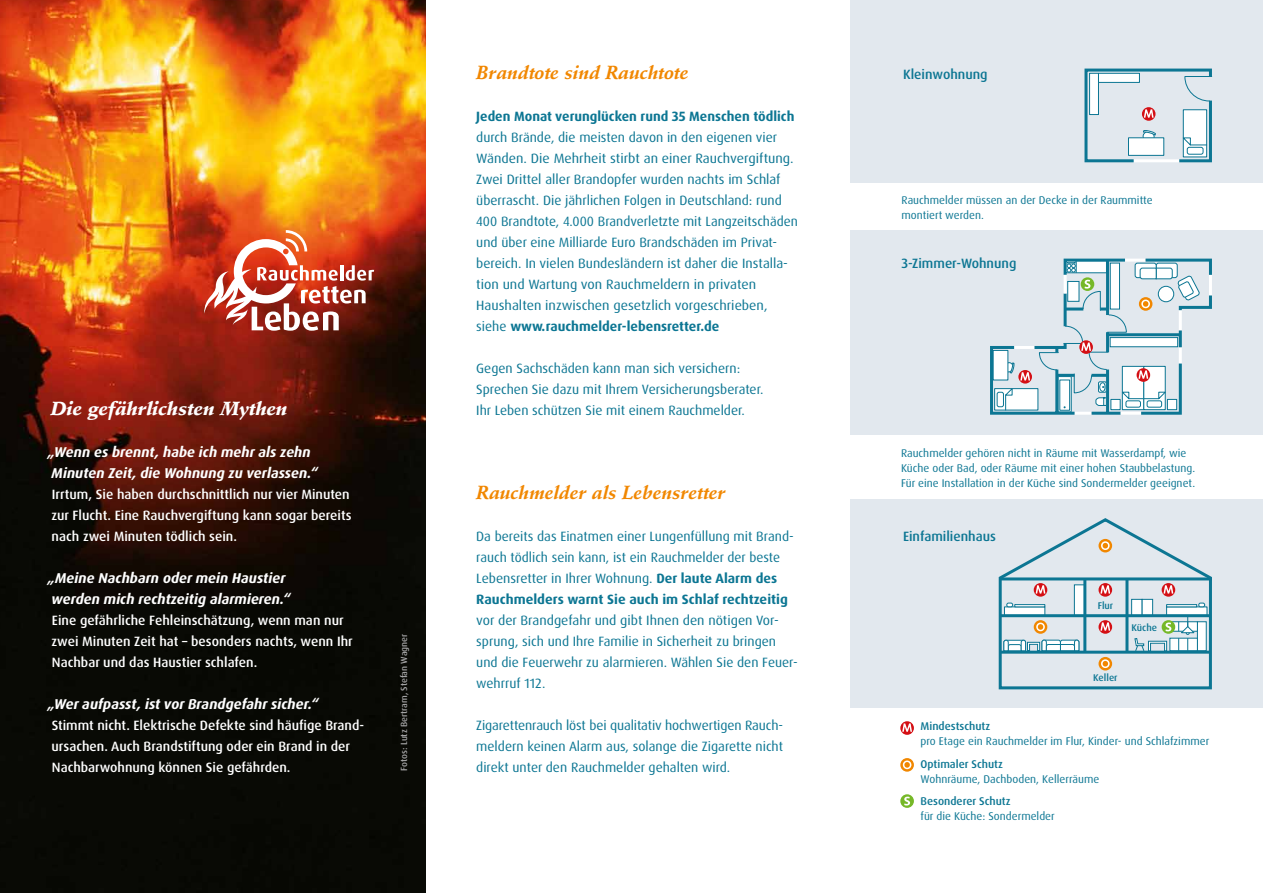
<style>
.page{position:relative;width:1263px;height:893px;background:#fff}
.page>*{position:absolute;margin:0;border:0;box-sizing:border-box;transform-origin:0 0}
.t1{font:italic 700 18.75px "Stempel Schneidler";color:#f18700}
.t2{font:italic 900 18.75px "Stempel Schneidler";color:#fff}
.t3{font:italic 700 14.25px/21px "Dax Pro";color:#fff}
.t4{font:13.5px/21px "Dax Pro";color:#0c7693}
.t5{font:500 13.5px/21px "Dax Pro";color:#fff}
.t6{font:500 13.5px "Dax Pro";color:#0c7693}
.t7{font:700 13.5px "Dax Pro";color:#0c7693}
.t8{font:11.25px/15px "Dax Pro";color:#0c7693}
.t9{font:500 11.25px "Dax Pro";color:#0c7693}
.t10{font:500 9.75px "Dax Pro";color:#0c7693}
.t11{font:500 9px "Dax Pro";color:#a7a7a8}
.s1{font-weight:700}
</style>
<div class="page">
<div style="left:850px;top:0;width:413px;height:893px;background:#e2e8ee"></div>
<div style="left:850px;top:709px;width:413px;height:184px;background:#fff"></div>
<div style="left:850px;top:436px;width:413px;height:63px;background:#fff"></div>
<div style="left:850px;top:184px;width:413px;height:46px;background:#fff"></div>
<img style="left:0;top:0;width:425px;height:893px">
<svg style="left:990px;top:258px;width:222px;height:157px"></svg>
<svg style="left:1084px;top:68px;width:129px;height:95px"></svg>
<svg style="left:998px;top:518px;width:214px;height:172px"></svg>
<svg style="left:900px;top:721px;width:14px;height:14px"></svg>
<svg style="left:902px;top:723px;width:10px;height:9px"></svg>
<svg style="left:900px;top:794px;width:14px;height:14px"></svg>
<svg style="left:904px;top:797px;width:6px;height:8px"></svg>
<svg style="left:900px;top:758px;width:14px;height:14px"></svg>
<svg style="left:903px;top:760px;width:8px;height:9px"></svg>
<svg style="left:204px;top:230px;width:170px;height:101px"></svg>
<h1 class="t2" style="left:51px;top:397px;width:238px">Die gefährlichsten Mythen</h1>
<p class="t3" style="left:48px;top:441px;width:272px">„Wenn es brennt, habe ich mehr als zehn<br>Minuten Zeit, die Wohnung zu verlassen.“</p>
<p class="t5" style="left:51px;top:484px;width:302px">Irrtum, Sie haben durchschnittlich nur vier Minuten zur Flucht. Eine Rauchvergiftung kann sogar bereits nach zwei Minuten tödlich sein.</p>
<p class="t3" style="left:48px;top:567px;width:244px">„Meine Nachbarn oder mein Haustier werden mich rechtzeitig alarmieren.“</p>
<p class="t5" style="left:51px;top:610px;width:303px">Eine gefährliche Fehleinschätzung, wenn man nur zwei Minuten Zeit hat – besonders nachts, wenn Ihr<br>Nachbar und das Haustier schlafen.</p>
<p class="t3" style="left:48px;top:693px;width:272px">„Wer aufpasst, ist vor Brandgefahr sicher.“</p>
<p class="t5" style="left:52px;top:715px;width:313px">Stimmt nicht. Elektrische Defekte sind häufige Brand&shy;ursachen. Auch Brandstiftung oder ein Brand in der<br>Nachbarwohnung können Sie gefährden.</p>
<p class="t11" style="left:398px;top:771px;width:138px;rotate:-90deg">Fotos: Lutz Bertram, Stefan Wagner</p>
<h1 class="t1" style="left:476px;top:61px;width:214px">Brandtote sind Rauchtote</h1>
<p class="t7" style="left:476px;top:107px;width:320px">Jeden Monat verunglücken rund 35 Menschen tödlich</p>
<p class="t4" style="left:476px;top:127px;width:323px">durch Brände, die meisten davon in den eigenen vier Wänden. Die Mehrheit stirbt an einer Rauchvergiftung.<br>Zwei Drittel aller Brandopfer wurden nachts im Schlaf überrascht. Die jährlichen Folgen in Deutschland: rund 400 Brandtote, 4.000 Brandverletzte mit Langzeitschäden und über eine Milliarde Euro Brandschäden im Privat&shy;bereich. In vielen Bundesländern ist daher die Installa&shy;tion und Wartung von Rauchmeldern in privaten Haushalten inzwischen gesetzlich vorgeschrieben, siehe <span class="s1">www.rauchmelder-lebensretter.de</span></p>
<p class="t4" style="left:476px;top:358px;width:289px">Gegen Sachschäden kann man sich versichern:<br>Sprechen Sie dazu mit Ihrem Versicherungsberater.<br>Ihr Leben schützen Sie mit einem Rauchmelder.</p>
<h1 class="t1" style="left:476px;top:481px;width:251px">Rauchmelder als Lebensretter</h1>
<p class="t4" style="left:476px;top:526px;width:317px">Da bereits das Einatmen einer Lungenfüllung mit Brand&shy;rauch tödlich sein kann, ist ein Rauchmelder der beste Lebensretter in Ihrer Wohnung. <span class="s1">Der laute Alarm des Rauchmelders warnt Sie auch im Schlaf rechtzeitig</span></p>
<p class="t4" style="left:476px;top:610px;width:321px">vor der Brandgefahr und gibt Ihnen den nötigen Vor&shy;sprung, sich und Ihre Familie in Sicherheit zu bringen und die Feuerwehr zu alarmieren. Wählen Sie den Feuer&shy;wehrruf 112.</p>
<p class="t4" style="left:476px;top:715px;width:308px">Zigarettenrauch löst bei qualitativ hochwertigen Rauch&shy;meldern keinen Alarm aus, solange die Zigarette nicht</p>
<p class="t4" style="left:476px;top:757px;width:256px">direkt unter den Rauchmelder gehalten wird.</p>
<p class="t6" style="left:903px;top:65px;width:86px">Kleinwohnung</p>
<p class="t8" style="left:901px;top:193px;width:253px">Rauchmelder müssen an der Decke in der Raummitte montiert werden.</p>
<p class="t6" style="left:901px;top:254px;width:116px">3-Zimmer-Wohnung</p>
<p class="t8" style="left:901px;top:445px;width:296px">Rauchmelder gehören nicht in Räume mit Wasserdampf, wie<br>Küche oder Bad, oder Räume mit einer hohen Staubbelastung.<br>Für eine Installation in der Küche sind Sondermelder geeignet.</p>
<p class="t6" style="left:903px;top:527px;width:94px">Einfamilienhaus</p>
<p class="t10" style="left:1098px;top:599px;width:17px">Flur</p>
<p class="t10" style="left:1131px;top:621px;width:27px">Küche</p>
<p class="t10" style="left:1093px;top:672px;width:26px">Keller</p>
<p class="t9" style="left:920px;top:719px;width:71px">Mindestschutz</p>
<p class="t8" style="left:920px;top:734px;width:290px">pro Etage ein Rauchmelder im Flur, Kinder- und Schlafzimmer</p>
<p class="t9" style="left:920px;top:756px;width:84px">Optimaler Schutz</p>
<p class="t8" style="left:920px;top:771px;width:180px">Wohnräume, Dachboden, Kellerräume</p>
<p class="t9" style="left:920px;top:794px;width:91px">Besonderer Schutz</p>
<p class="t8" style="left:920px;top:809px;width:136px">für die Küche: Sondermelder</p>
</div>
